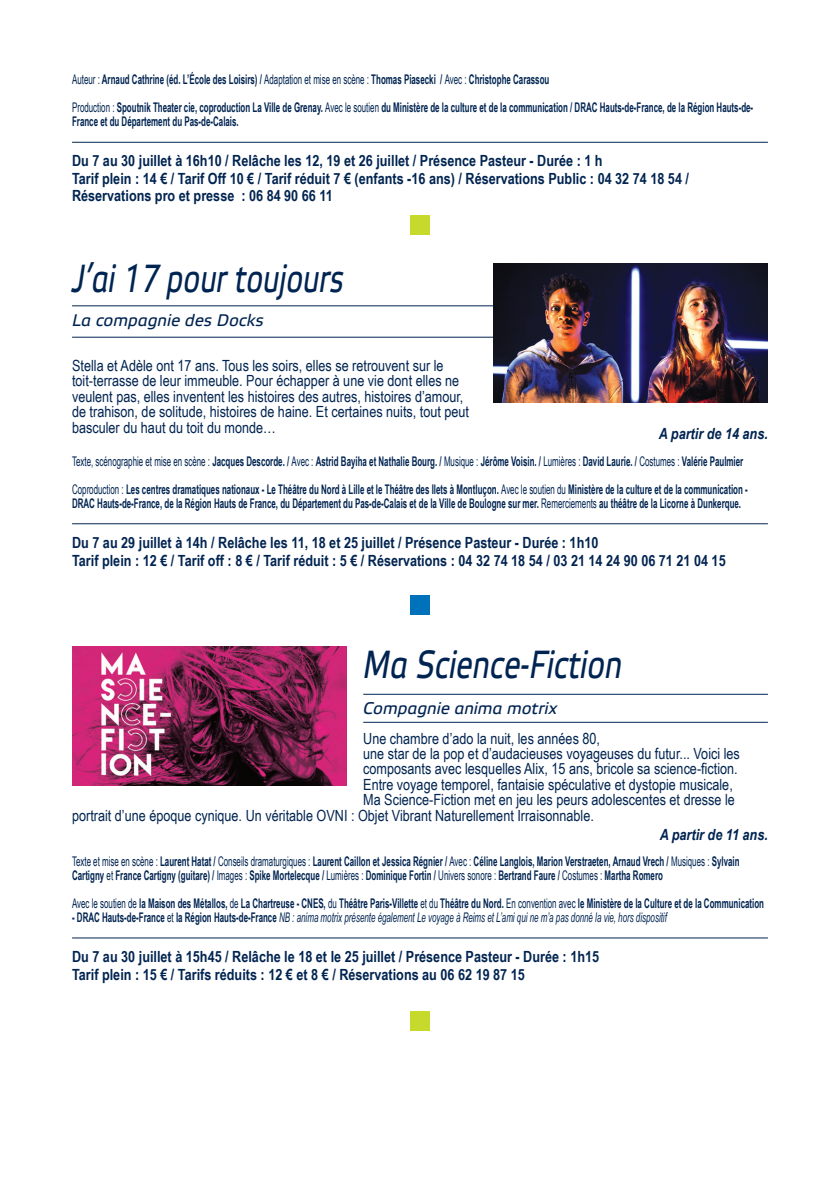
<style>
.page{position:relative;width:840px;height:1191px;background:#fff}
.page>*{position:absolute;margin:0;border:0;box-sizing:border-box;transform-origin:0 0}
.t1{font:italic 39.2px "Etelka Text";color:#002451;scale:.73 1}
.t2{font:italic 39.2px "Etelka Text";color:#002451;scale:.77 1}
.t3{font:italic 16.8px "Etelka Text";color:#002451}
.t4{font:15.4px/15.4px "Arial Narrow";color:#002451}
.t5{font:700 15.4px/17.4px "Arial Narrow";color:#002451}
.t6{font:italic 700 15.4px "Arial Narrow";color:#002451}
.t7{font:700 13.4px/28px "Arial Narrow";color:#002451;scale:.73 1}
.t8{font:italic 13.4px "Arial Narrow";color:#002451;scale:.73 1}
.s1{font-weight:400}
.s2{font-weight:700;font-style:normal}
.s3{font-style:normal}
</style>
<div class="page">
<hr style="left:72px;top:142px;width:695px;height:1px;background:#002451">
<hr style="left:72px;top:305px;width:421px;height:1px;background:#002451">
<hr style="left:72px;top:337px;width:421px;height:1px;background:#002451">
<hr style="left:72px;top:523px;width:695px;height:1px;background:#002451">
<img style="left:493px;top:264px;width:274px;height:139px">
<div style="left:410px;top:215px;width:19px;height:20px;background:#c6d92d"></div>
<div style="left:410px;top:1011px;width:19px;height:20px;background:#c6d92d"></div>
<div style="left:410px;top:595px;width:19px;height:20px;background:#0072bc"></div>
<hr style="left:363px;top:694px;width:404px;height:1px;background:#002451">
<hr style="left:363px;top:722px;width:404px;height:1px;background:#002451">
<hr style="left:72px;top:937px;width:695px;height:1px;background:#002451">
<img style="left:72px;top:646px;width:274px;height:139px">
<p class="t7" style="left:72px;top:66px;width:934px"><span class="s1">Auteur :</span> Arnaud Cathrine (éd. L’École des Loisirs) / <span class="s1">Adaptation et mise en scène :</span> Thomas Piasecki / <span class="s1">Avec :</span> Christophe Carassou<br><span class="s1">Production :</span> Spoutnik Theater cie, coproduction La Ville de Grenay. <span class="s1">Avec le soutien</span> du Ministère de la culture et de la communication / DRAC Hauts-de-France, de la Région Hauts-de-</p>
<p class="t7" style="left:72px;top:108px;width:230px">France et du Département du Pas-de-Calais.</p>
<p class="t5" style="left:72px;top:152px;width:618px">Du 7 au 30 juillet à 16h10 / Relâche les 12, 19 et 26 juillet / Présence Pasteur - Durée : 1 h<br>Tarif plein : 14 € / Tarif Off 10 € / Tarif réduit 7 € (enfants -16 ans) / Réservations Public : 04 32 74 18 54 /<br>Réservations pro et presse : 06 84 90 66 11</p>
<h1 class="t1" style="left:72px;top:256px;width:374px">J’ai 17 pour toujours</h1>
<p class="t3" style="left:72px;top:311px;width:193px">La compagnie des Docks</p>
<p class="t4" style="left:72px;top:358px;width:398px">Stella et Adèle ont 17 ans. Tous les soirs, elles se retrouvent sur le toit-terrasse de leur immeuble. Pour échapper à une vie dont elles ne veulent pas, elles inventent les histoires des autres, histoires d’amour, de trahison, de solitude, histoires de haine. Et certaines nuits, tout peut basculer du haut du toit du monde…</p>
<p class="t6" style="left:658px;top:424px;width:110px">A partir de 14 ans.</p>
<p class="t7" style="left:72px;top:447px;width:926px"><span class="s1">Texte, scénographie et mise en scène :</span> Jacques Descorde. / <span class="s1">Avec :</span> Astrid Bayiha et Nathalie Bourg. / <span class="s1">Musique :</span> Jérôme Voisin. / <span class="s1">Lumières :</span> David Laurie. / <span class="s1">Costumes :</span> Valérie Paulmier<br><span class="s1">Coproduction :</span> Les centres dramatiques nationaux - Le Théâtre du Nord à Lille et le Théâtre des Ilets à Montluçon. <span class="s1">Avec le soutien du</span> Ministère de la culture et de la communication -</p>
<p class="t7" style="left:72px;top:489px;width:917px">DRAC Hauts-de-France, de la Région Hauts de France, du Département du Pas-de-Calais et de la Ville de Boulogne sur mer. <span class="s1">Remerciements</span> au théâtre de la Licorne à Dunkerque.</p>
<p class="t5" style="left:72px;top:533px;width:654px;line-height:18.4px">Du 7 au 29 juillet à 14h / Relâche les 11, 18 et 25 juillet / Présence Pasteur - Durée : 1h10<br>Tarif plein : 12 € / Tarif off : 8 € / Tarif réduit : 5 € / Réservations : 04 32 74 18 54 / 03 21 14 24 90 06 71 21 04 15</p>
<h1 class="t2" style="left:363px;top:642px;width:338px">Ma Science-Fiction</h1>
<p class="t3" style="left:363px;top:698px;width:195px">Compagnie anima motrix</p>
<p class="t4" style="left:363px;top:730px;width:238px">Une chambre d’ado la nuit, les années 80,</p>
<p class="t4" style="left:363px;top:745px;width:378px">une star de la pop et d’audacieuses voyageuses du futur... Voici les</p>
<p class="t4" style="left:363px;top:761px;width:376px">composants avec lesquelles Alix, 15 ans, bricole sa science-fiction.</p>
<p class="t4" style="left:363px;top:776px;width:371px">Entre voyage temporel, fantaisie spéculative et dystopie musicale,</p>
<p class="t4" style="left:363px;top:792px;width:373px">Ma Science-Fiction met en jeu les peurs adolescentes et dresse le</p>
<p class="t4" style="left:72px;top:807px;width:523px">portrait d’une époque cynique. Un véritable OVNI : Objet Vibrant Naturellement Irraisonnable.</p>
<p class="t6" style="left:659px;top:825px;width:110px">A partir de 11 ans.</p>
<p class="t7" style="left:72px;top:854px;width:915px;line-height:14px"><span class="s1">Texte et mise en scène :</span> Laurent Hatat / <span class="s1">Conseils dramaturgiques :</span> Laurent Caillon et Jessica Régnier / <span class="s1">Avec :</span> Céline Langlois, Marion Verstraeten, Arnaud Vrech / <span class="s1">Musiques :</span> Sylvain<br>Cartigny <span class="s1">et</span> France Cartigny (guitare) / <span class="s1">Images :</span> Spike Mortelecque / <span class="s1">Lumières :</span> Dominique Fortin / <span class="s1">Univers sonore :</span> Bertrand Faure / <span class="s1">Costumes :</span> Martha Romero</p>
<p class="t7" style="left:72px;top:889px;width:948px"><span class="s1">Avec le soutien de</span> la Maison des Métallos, <span class="s1">de</span> La Chartreuse - CNES, <span class="s1">du</span> Théâtre Paris-Villette <span class="s1">et du</span> Théâtre du Nord. <span class="s1">En convention avec</span> le Ministère de la Culture et de la Communication</p>
<p class="t8" style="left:72px;top:910px;width:815px"><span class="s2">- DRAC Hauts-de-France</span> <span class="s3">et</span> <span class="s2">la Région Hauts-de-France</span> NB : anima motrix présente également Le voyage à Reims et L’ami qui ne m’a pas donné la vie, hors dispositif</p>
<p class="t5" style="left:72px;top:948px;width:528px">Du 7 au 30 juillet à 15h45 / Relâche le 18 et le 25 juillet / Présence Pasteur - Durée : 1h15<br>Tarif plein : 15 € / Tarifs réduits : 12 € et 8 € / Réservations au 06 62 19 87 15</p>
</div>
